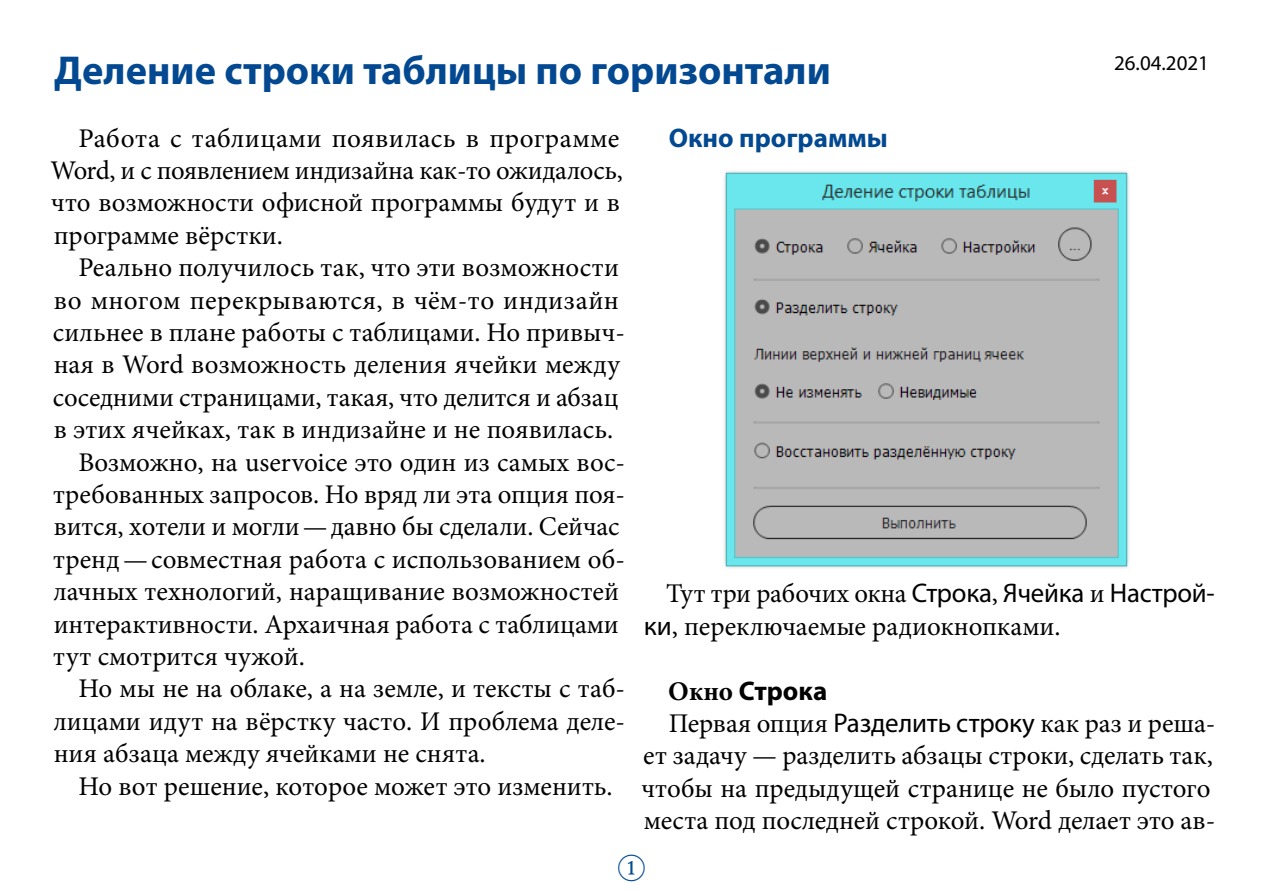
<style>
.page{position:relative;width:1263px;height:893px;background:#fff}
.page>*{position:absolute;margin:0;border:0;box-sizing:border-box;transform-origin:0 0}
.t1{font:700 40.5px "Myriad Pro";color:#034991}
.text{font:27px/32.4px "Minion Pro";color:#000}
.t2{font:700 27px "Myriad Pro";color:#034991}
.text-2{font:700 27px "Myriad Pro";color:#000}
.t3{font:24px "Cambria";color:#034991}
.t4{font:21px "Myriad Pro";color:#000}
.s1{font-family:"Myriad Pro"}
.s2{font-family:"Minion Pro"}
</style>
<div class="page">
<img style="left:724px;top:171px;width:405px;height:397px">
<p class="t1" style="left:54px;top:44px;width:778px">Деление строки таблицы по горизонтали</p>
<p class="text" style="left:51px;top:122px;width:574px;text-align:justify;text-indent:28px">Работа с таблицами появилась в программе Word, и с появлением индизайна как-то ожидалось, что возможности офисной программы будут и в программе вёрстки.</p>
<p class="text" style="left:53px;top:251px;width:574px;text-indent:25px">Реально получилось так, что эти возможности во многом перекрываются, в чём-то индизайн сильнее в плане работы с таблицами. Но привыч&shy;ная в Word возможность деления ячейки между соседними страницами, такая, что делится и абзац в этих ячейках, так в индизайне и не появилась.</p>
<p class="text" style="left:53px;top:446px;width:573px;text-indent:25px">Возможно, на uservoice это один из самых вос&shy;требованных запросов. Но вряд ли эта опция поя&shy;вится, хотели и могли—давно бы сделали. Сейчас тренд—совместная работа с использованием об&shy;лачных технологий, наращивание возможностей интерактивности. Архаичная работа с таблицами тут смотрится чужой.</p>
<p class="text" style="left:53px;top:673px;width:573px;text-align:justify;text-indent:25px">Но мы не на облаке, а на земле, и тексты с таб&shy;лицами идут на вёрстку часто. И проблема деле&shy;ния абзаца между ячейками не снята.</p>
<p class="text" style="left:78px;top:770px;width:536px">Но вот решение, которое может это изменить.</p>
<p class="t4" style="left:1114px;top:50px;width:96px">26.04.2021</p>
<p class="t2" style="left:669px;top:120px;width:220px">Окно программы</p>
<p class="text" style="left:644px;top:578px;width:572px;text-indent:22px">Тут три рабочих окна <span class="s1">Строка</span>, <span class="s1">Ячейка</span> и <span class="s1">Настрой&shy;ки</span>, переключаемые радиокнопками.</p>
<p class="text-2" style="left:668px;top:673px;width:161px"><span class="s2">Окно</span> Строка</p>
<p class="text" style="left:641px;top:707px;width:575px;text-indent:27px">Первая опция <span class="s1">Разделить строку</span> как раз и реша&shy;ет задачу — разделить абзацы строки, сделать так, чтобы на предыдущей странице не было пустого места под последней строкой. Word делает это ав-</p>
<p class="t3" style="left:617px;top:854px;width:30px">①</p>
</div>
